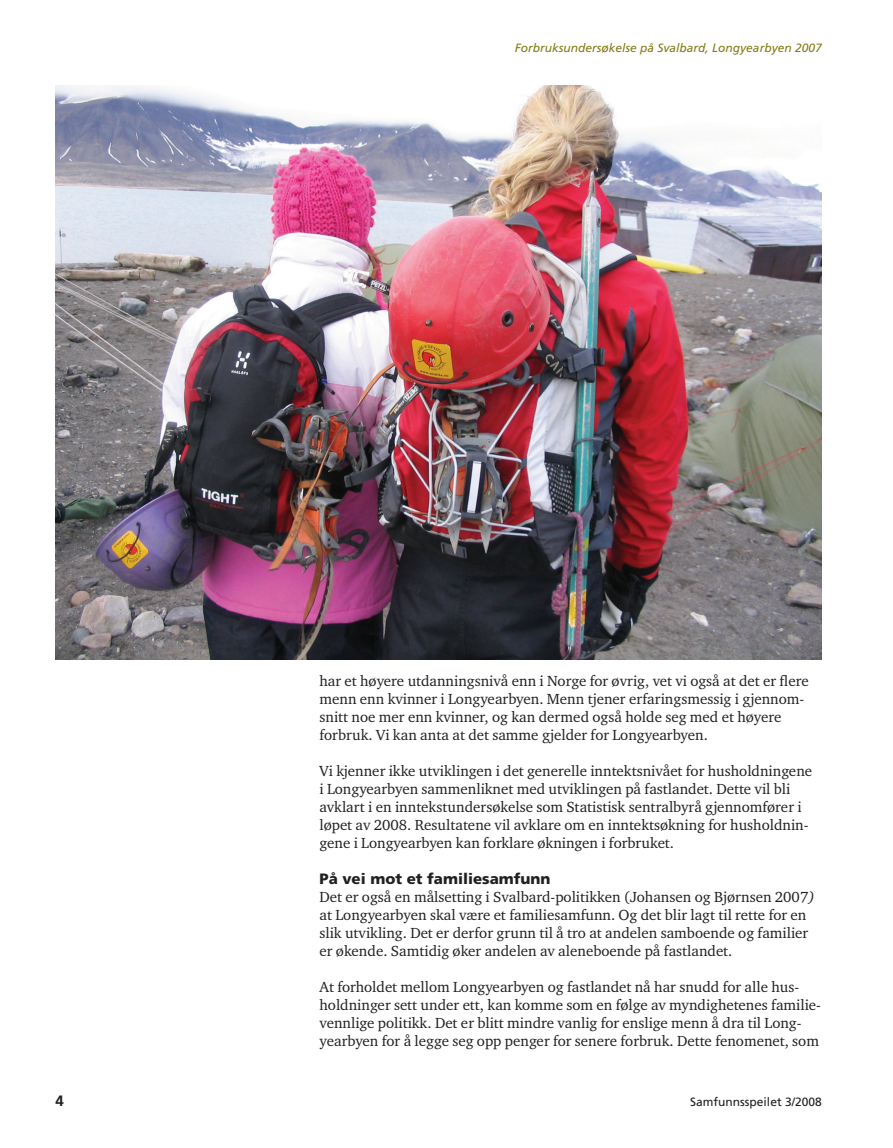
<style>
.page{position:relative;width:893px;height:1148px;background:#fff}
.page>*{position:absolute;margin:0;border:0;box-sizing:border-box;transform-origin:0 0}
.t1{font:15px/18px "Charter ITC Std";color:#231f20}
.t2{font:900 15px "Frutiger";color:#231f20}
.t3{font:700 15px "Frutiger";color:#231f20}
.t4{font:italic 12px "Frutiger";color:#847b15}
.t5{font:12px "Frutiger";color:#231f20}
.s1{font-style:italic}
</style>
<div class="page">
<img style="left:56px;top:85px;width:765px;height:574px">
<p class="t3" style="left:56px;top:1092px;width:10px">4</p>
<p class="t4" style="left:514px;top:41px;width:308px">Forbruksundersøkelse på Svalbard, Longyearbyen 2007</p>
<p class="t1" style="left:319px;top:671px;width:490px">har et høyere utdanningsnivå enn i Norge for øvrig, vet vi også at det er flere menn enn kvinner i Longyearbyen. Menn tjener erfaringsmessig i gjennom&shy;snitt noe mer enn kvinner, og kan dermed også holde seg med et høyere forbruk. Vi kan anta at det samme gjelder for Longyearbyen.</p>
<p class="t1" style="left:319px;top:761px;width:494px">Vi kjenner ikke utviklingen i det generelle inntektsnivået for husholdningene i Longyearbyen sammenliknet med utviklingen på fastlandet. Dette vil bli avklart i en inntekstundersøkelse som Statistisk sentralbyrå gjennomfører i løpet av 2008. Resultatene vil avklare om en inntektsøkning for husholdnin&shy;gene i Longyearbyen kan forklare økningen i forbruket.</p>
<p class="t2" style="left:319px;top:869px;width:232px">På vei mot et familiesamfunn</p>
<p class="t1" style="left:319px;top:887px;width:496px">Det er også en målsetting i Svalbard-politikken (Johansen og Bjørnsen 2007<span class="s1">) </span>at Longyearbyen skal være et familiesamfunn. Og det blir lagt til rette for en slik utvikling. Det er derfor grunn til å tro at andelen samboende og familier er økende. Samtidig øker andelen av aleneboende på fastlandet.</p>
<p class="t1" style="left:319px;top:977px;width:503px">At forholdet mellom Longyearbyen og fastlandet nå har snudd for alle hus&shy;holdninger sett under ett, kan komme som en følge av myndighetenes familie&shy;vennlige politikk. Det er blitt mindre vanlig for enslige menn å dra til Long&shy;yearbyen for å legge seg opp penger for senere forbruk. Dette fenomenet, som</p>
<p class="t5" style="left:690px;top:1095px;width:133px">Samfunnsspeilet 3/2008</p>
</div>
